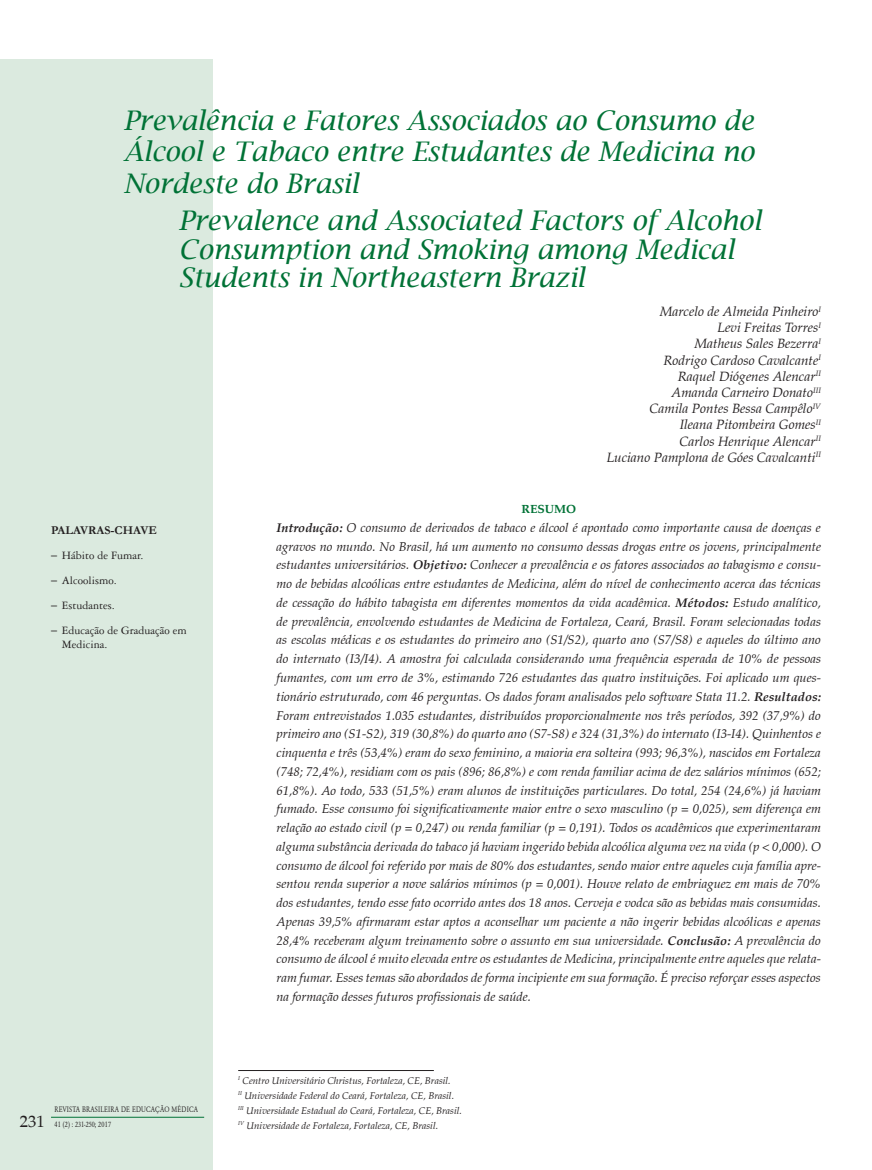
<style>
.page{position:relative;width:872px;height:1170px;background:#fff}
.page>*{position:absolute;margin:0;border:0;box-sizing:border-box;transform-origin:0 0}
.t1{font:italic 27px/31.5px "Lucida Bright";color:#007236;text-align:justify}
.t2{font:italic 13.5px/16.2px "Palton";color:#231f20;text-align:right}
.t3{font:italic 12.75px/18.8px "Palton";color:#231f20;text-align:justify}
.t4{font:12px/14.4px "Garamond 3 LT Std";color:#231f20}
.t5{font:700 12px "Garamond";color:#231f20}
.t6{font:700 12px "Palton";color:#007236}
.t7{font:italic 9.75px/15px "Palton";color:#231f20}
.t8{font:8.25px/15px "Garamond";letter-spacing:.03em;color:#231f20;scale:.8 1}
.s1{font-family:"Palton Roman"}
.s2{font-family:"Palton Roman";font-size:16.5px}
.s3{font-weight:700}
</style>
<div class="page">
<div style="left:0;top:60px;width:213px;height:1109px;background:#dbeadf"></div>
<hr style="left:51px;top:1116px;width:153px;height:1px;background:#007236">
<hr style="left:238px;top:1070px;width:196px;height:1px;background:#231f20">
<h1 class="t1" style="left:123px;top:104px;width:632px">Prevalência e Fatores Associados ao Consumo de Álcool e Tabaco entre Estudantes de Medicina no Nordeste do Brasil</h1>
<h1 class="t1" style="left:179px;top:206px;width:584px;line-height:28.5px;text-align:left">Prevalence and Associated Factors of Alcohol<br>Consumption and Smoking among Medical<br>Students in Northeastern Brazil</h1>
<p class="t2" style="left:606px;top:303px;width:216px">Marcelo de Almeida Pinheiro<sup>I<br></sup>Levi Freitas Torres<sup>I<br></sup>Matheus Sales Bezerra<sup>I<br></sup>Rodrigo Cardoso Cavalcante<sup>I<br></sup>Raquel Diógenes Alencar<sup>II<br></sup>Amanda Carneiro Donato<sup>III<br></sup>Camila Pontes Bessa Campêlo<sup>IV<br></sup>Ileana Pitombeira Gomes<sup>II<br></sup>Carlos Henrique Alencar<sup>II<br></sup>Luciano Pamplona de Góes Cavalcanti<sup>II</sup></p>
<p class="t5" style="left:51px;top:521px;width:107px">PALAVRAS-CHAVE</p>
<p class="t4" style="left:51px;top:548px;width:94px"><span class="s1">–</span> Hábito de Fumar.</p>
<p class="t4" style="left:51px;top:573px;width:67px"><span class="s1">–</span> Alcoolismo.</p>
<p class="t4" style="left:51px;top:598px;width:65px"><span class="s1">–</span> Estudantes.</p>
<p class="t4" style="left:62px;top:623px;width:127px;text-indent:-11px"><span class="s1">–</span> Educação de Graduação em<br>Medicina.</p>
<p class="t8" style="left:20px;top:1101px;width:224px;text-indent:35px">REVISTA BRASILEIRA DE EDUCAÇÃO MÉDICA<br><span class="s2">231</span> 41 (2) : 231-250; 2017</p>
<p class="t6" style="left:521px;top:502px;width:56px">RESUMO</p>
<p class="t3" style="left:276px;top:518px;width:546px"><span class="s3">Introdução:</span> O consumo de derivados de tabaco e álcool é apontado como importante causa de doenças e agravos no mundo. No Brasil, há um aumento no consumo dessas drogas entre os jovens, principalmente estudantes universitários. <span class="s3">Objetivo:</span> Conhecer a prevalência e os fatores associados ao tabagismo e consu&shy;mo de bebidas alcoólicas entre estudantes de Medicina, além do nível de conhecimento acerca das técnicas de cessação do hábito tabagista em diferentes momentos da vida acadêmica. <span class="s3">Métodos:</span> Estudo analítico, de prevalência, envolvendo estudantes de Medicina de Fortaleza, Ceará, Brasil. Foram selecionadas todas as escolas médicas e os estudantes do primeiro ano (S1/S2), quarto ano (S7/S8) e aqueles do último ano do internato (I3/I4). A amostra foi calculada considerando uma frequência esperada de 10% de pessoas fumantes, com um erro de 3%, estimando 726 estudantes das quatro instituições. Foi aplicado um ques&shy;tionário estruturado, com 46 perguntas. Os dados foram analisados pelo software Stata 11.2. <span class="s3">Resultados:<br></span>Foram entrevistados 1.035 estudantes, distribuídos proporcionalmente nos três períodos, 392 (37,9%) do primeiro ano (S1-S2), 319 (30,8%) do quarto ano (S7-S8) e 324 (31,3%) do internato (I3-I4). Quinhentos e cinquenta e três (53,4%) eram do sexo feminino, a maioria era solteira (993; 96,3%), nascidos em Fortaleza (748; 72,4%), residiam com os pais (896; 86,8%) e com renda familiar acima de dez salários mínimos (652; 61,8%). Ao todo, 533 (51,5%) eram alunos de instituições particulares. Do total, 254 (24,6%) já haviam fumado. Esse consumo foi significativamente maior entre o sexo masculino (p = 0,025), sem diferença em relação ao estado civil (p = 0,247) ou renda familiar (p = 0,191). Todos os acadêmicos que experimentaram alguma substância derivada do tabaco já haviam ingerido bebida alcoólica alguma vez na vida (p &lt; 0,000). O consumo de álcool foi referido por mais de 80% dos estudantes, sendo maior entre aqueles cuja família apre&shy;sentou renda superior a nove salários mínimos (p = 0,001). Houve relato de embriaguez em mais de 70% dos estudantes, tendo esse fato ocorrido antes dos 18 anos. Cerveja e vodca são as bebidas mais consumidas.<br>Apenas 39,5% afirmaram estar aptos a aconselhar um paciente a não ingerir bebidas alcoólicas e apenas 28,4% receberam algum treinamento sobre o assunto em sua universidade. <span class="s3">Conclusão:</span> A prevalência do consumo de álcool é muito elevada entre os estudantes de Medicina, principalmente entre aqueles que relata&shy;ram fumar. Esses temas são abordados de forma incipiente em sua formação. É preciso reforçar esses aspectos na formação desses futuros profissionais de saúde.</p>
<p class="t7" style="left:238px;top:1072px;width:225px"><sup>I</sup> Centro Universitário Christus, Fortaleza, CE, Brasil.<br><sup>II</sup> Universidade Federal do Ceará, Fortaleza, CE, Brasil.<br><sup>III</sup> Universidade Estadual do Ceará, Fortaleza, CE, Brasil.<br><sup>IV</sup> Universidade de Fortaleza, Fortaleza, CE, Brasil.</p>
</div>
